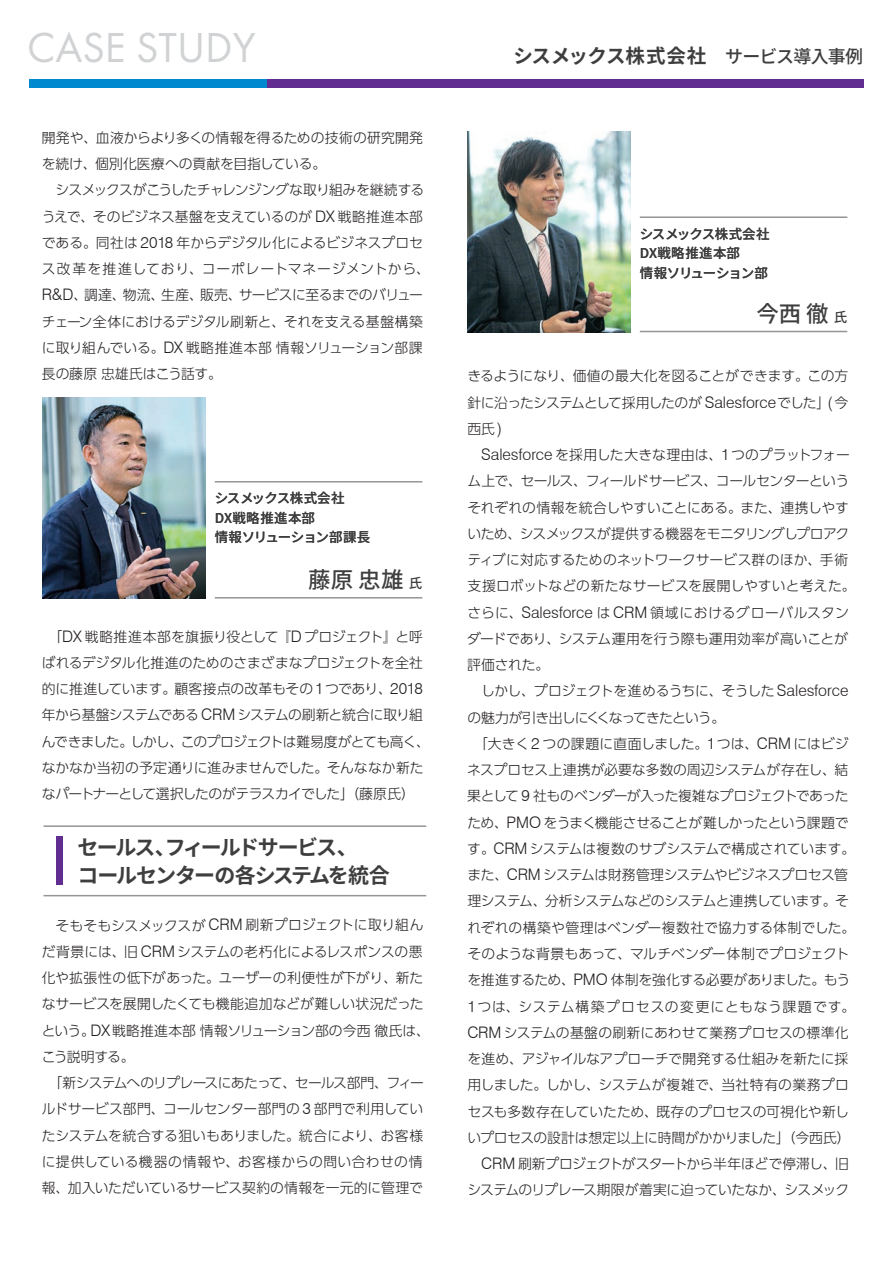
<style>
.page{position:relative;width:893px;height:1263px;background:#fff}
.page>*{position:absolute;margin:0;border:0;box-sizing:border-box;transform-origin:0 0}
.t1{font:43.5px "Futura PT";color:#d1d2d4}
.t2{font:500 22.5px "Gen Shin Gothic";color:#3e3e3f}
.t3{font:700 21px/27.8px "Gen Shin Gothic";letter-spacing:-.095em;color:#3e3e3f}
.t4{font:700 19.5px "Gen Shin Gothic";letter-spacing:.005em;color:#3e3e3f}
.t5{font:300 13.8px/26.2px "UD Shin Go Pro";letter-spacing:-.015em;color:#231f20}
.t6{font:300 13.8px "UD Shin Go Pro";letter-spacing:-.04em;color:#231f20}
.t7{font:300 13.8px "UD Shin Go Pro";letter-spacing:-.05em;color:#231f20}
.t8{font:300 13.8px "UD Shin Go Pro";letter-spacing:.005em;color:#231f20}
.t9{font:300 13.8px "UD Shin Go Pro";letter-spacing:-.065em;color:#231f20}
.t10{font:300 13.8px "UD Shin Go Pro";letter-spacing:-.045em;color:#231f20}
.t11{font:300 13.8px "UD Shin Go Pro";letter-spacing:.01em;color:#231f20}
.t12{font:300 13.8px "UD Shin Go Pro";letter-spacing:.015em;color:#231f20}
.t13{font:300 13.8px "UD Shin Go Pro";letter-spacing:.02em;color:#231f20}
.t14{font:300 13.8px "UD Shin Go Pro";letter-spacing:.03em;color:#231f20}
.t15{font:300 13.8px "UD Shin Go Pro";letter-spacing:.07em;color:#231f20}
.t16{font:300 13.8px "UD Shin Go Pro";letter-spacing:-.06em;color:#231f20}
.t17{font:500 13.5px/19.5px "Gen Shin Gothic";letter-spacing:-.02em;color:#3e3e3f}
.s1{font-family:"Swiss 721 BT";font-size:15.9px}
.s2{font-size:13.5px}
.s3{font-weight:500;font-size:18px}
</style>
<div class="page">
<div style="left:30px;top:79px;width:833px;height:9px;background:#612d91"></div>
<div style="left:30px;top:79px;width:237px;height:9px;background:#0089cf"></div>
<img style="left:467px;top:132px;width:163px;height:201px">
<hr style="left:640px;top:216px;width:207px;height:2px;background:#939598">
<hr style="left:640px;top:331px;width:207px;height:1px;background:#939598">
<img style="left:42px;top:397px;width:163px;height:202px">
<hr style="left:215px;top:481px;width:207px;height:1px;background:#939598">
<hr style="left:215px;top:597px;width:207px;height:1px;background:#939598">
<hr style="left:44px;top:825px;width:382px;height:2px;background:#939598">
<hr style="left:44px;top:895px;width:382px;height:1px;background:#939598">
<div style="left:56px;top:836px;width:6px;height:49px;background:#612d91"></div>
<h1 class="t1" style="left:27px;top:21px;width:230px">CASE STUDY</h1>
<p class="t5" style="left:42px;top:124px;width:383px">開発や、血液からより多くの情報を得るための技術の研究開発を続け、個別化医療への貢献を目指している。</p>
<p class="t5" style="left:42px;top:177px;width:390px;text-indent:14px">シスメックスがこうしたチャレンジングな取り組みを継続するうえで、そのビジネス基盤を支えているのが <span class="s1">DX</span> 戦略推進本部である。同社は <span class="s1">2018</span> 年からデジタル化によるビジネスプロセス改革を推進しており、コーポレートマネージメントから、<br><span class="s1">R&amp;D</span>、調達、物流、生産、販売、サービスに至るまでのバリューチェーン全体におけるデジタル刷新と、それを支える基盤構築に取り組んでいる。<span class="s1">DX</span> 戦略推進本部情報ソリューション部課長の藤原忠雄氏はこう話す。</p>
<p class="t17" style="left:215px;top:488px;width:157px">シスメックス株式会社<br>DX戦略推進本部<br>情報ソリューション部課長</p>
<h2 class="t2" style="left:308px;top:563px;width:116px">藤原 忠雄 <span class="s2">氏</span></h2>
<p class="t5" style="left:42px;top:623px;width:390px;text-indent:7px">「<span class="s1">DX</span> 戦略推進本部を旗振り役として『<span class="s1">D</span> プロジェクト』と呼ばれるデジタル化推進のためのさまざまなプロジェクトを全社的に推進しています。顧客接点の改革もその <span class="s1">1</span>つであり、<span class="s1">2018</span>年から基盤システムである <span class="s1">CRM</span> システムの刷新と統合に取り組んできました。しかし、このプロジェクトは難易度がとても高く、なかなか当初の予定通りに進みませんでした。そんななか新たなパートナーとして選択したのがテラスカイでした」（藤原氏）</p>
<h3 class="t3" style="left:78px;top:833px;width:314px">セールス、フィールドサービス、<br>コールセンターの各システムを統合</h3>
<p class="t5" style="left:56px;top:912px;width:369px">そもそもシスメックスが <span class="s1">CRM</span> 刷新プロジェクトに取り組ん</p>
<p class="t5" style="left:42px;top:938px;width:382px">だ背景には、旧 <span class="s1">CRM</span> システムの老朽化によるレスポンスの悪</p>
<p class="t5" style="left:42px;top:964px;width:383px">化や拡張性の低下があった。ユーザーの利便性が下がり、新た</p>
<p class="t5" style="left:42px;top:990px;width:383px">なサービスを展開したくても機能追加などが難しい状況だった</p>
<p class="t5" style="left:42px;top:1017px;width:390px">という。<span class="s1">DX</span>戦略推進本部情報ソリューション部の今西徹氏は、</p>
<p class="t5" style="left:42px;top:1043px;width:94px">こう説明する。</p>
<p class="t9" style="left:49px;top:1071px;width:377px">「新システムへのリプレースにあたって、セールス部門、フィー</p>
<p class="t5" style="left:42px;top:1095px;width:383px">ルドサービス部門、コールセンター部門の <span class="s1">3</span> 部門で利用してい</p>
<p class="t5" style="left:42px;top:1122px;width:383px">たシステムを統合する狙いもありました。統合により、お客様</p>
<p class="t14" style="left:42px;top:1150px;width:382px">に提供している機器の情報や、お客様からの問い合わせの情</p>
<p class="t5" style="left:42px;top:1174px;width:383px">報、加入いただいているサービス契約の情報を一元的に管理で</p>
<h3 class="t4" style="left:513px;top:41px;width:351px">シスメックス株式会社<span class="s3">　サービス導入事例</span></h3>
<p class="t17" style="left:640px;top:224px;width:145px">シスメックス株式会社　<br>DX戦略推進本部<br>情報ソリューション部</p>
<h2 class="t2" style="left:756px;top:297px;width:92px">今西 徹 <span class="s2">氏</span></h2>
<p class="t5" style="left:467px;top:363px;width:382px;text-align:justify">きるようになり、価値の最大化を図ることができます。この方針に沿ったシステムとして採用したのが <span class="s1">Salesforce</span>でした」<span class="s1">(</span> 今西氏<span class="s1">)</span></p>
<p class="t5" style="left:467px;top:441px;width:390px;text-indent:14px"><span class="s1">Salesforce</span> を採用した大きな理由は、<span class="s1">1</span>つのプラットフォーム上で、セールス、フィールドサービス、コールセンターというそれぞれの情報を統合しやすいことにある。また、連携しやすいため、シスメックスが提供する機器をモニタリングしプロアクティブに対応するためのネットワークサービス群のほか、手術支援ロボットなどの新たなサービスを展開しやすいと考えた。さらに、<span class="s1">Salesforce</span> は <span class="s1">CRM</span> 領域におけるグローバルスタンダードであり、システム運用を行う際も運用効率が高いことが評価された。</p>
<p class="t6" style="left:481px;top:680px;width:369px">しかし、プロジェクトを進めるうちに、そうした <span class="s1">Salesforce</span></p>
<p class="t16" style="left:467px;top:706px;width:260px">の魅力が引き出しにくくなってきたという。</p>
<p class="t11" style="left:474px;top:732px;width:376px">「大きく<span class="s1">2</span> つの課題に直面しました。<span class="s1">1</span>つは、<span class="s1">CRM</span> にはビジ</p>
<p class="t5" style="left:467px;top:756px;width:382px">ネスプロセス上連携が必要な多数の周辺システムが存在し、結</p>
<p class="t6" style="left:467px;top:785px;width:383px">果として <span class="s1">9</span> 社ものベンダーが入った複雑なプロジェクトであった</p>
<p class="t7" style="left:467px;top:811px;width:383px">ため、<span class="s1">PMO</span> をうまく機能させることが難しかったという課題で</p>
<p class="t5" style="left:467px;top:835px;width:390px">す。<span class="s1">CRM</span> システムは複数のサブシステムで構成されています。</p>
<p class="t6" style="left:467px;top:864px;width:382px">また、<span class="s1">CRM</span> システムは財務管理システムやビジネスプロセス管</p>
<p class="t10" style="left:467px;top:890px;width:383px">理システム、分析システムなどのシステムと連携しています。そ</p>
<p class="t12" style="left:467px;top:916px;width:390px">れぞれの構築や管理はベンダー複数社で協力する体制でした。</p>
<p class="t8" style="left:467px;top:942px;width:383px">そのような背景もあって、マルチベンダー体制でプロジェクト</p>
<p class="t5" style="left:467px;top:966px;width:384px">を推進するため、<span class="s1">PMO</span> 体制を強化する必要がありました。もう</p>
<p class="t15" style="left:467px;top:995px;width:390px"><span class="s1">1</span>つは、システム構築プロセスの変更にともなう課題です。</p>
<p class="t8" style="left:467px;top:1021px;width:383px"><span class="s1">CRM</span> システムの基盤の刷新にあわせて業務プロセスの標準化</p>
<p class="t5" style="left:467px;top:1045px;width:382px">を進め、アジャイルなアプローチで開発する仕組みを新たに採</p>
<p class="t13" style="left:467px;top:1074px;width:383px">用しました。しかし、システムが複雑で、当社特有の業務プロ</p>
<p class="t5" style="left:467px;top:1098px;width:383px">セスも多数存在していたため、既存のプロセスの可視化や新し</p>
<p class="t5" style="left:467px;top:1124px;width:385px">いプロセスの設計は想定以上に時間がかかりました」（今西氏）</p>
<p class="t7" style="left:481px;top:1152px;width:369px"><span class="s1">CRM</span> 刷新プロジェクトがスタートから半年ほどで停滞し、旧</p>
<p class="t5" style="left:467px;top:1176px;width:383px">システムのリプレース期限が着実に迫っていたなか、シスメック</p>
</div>
